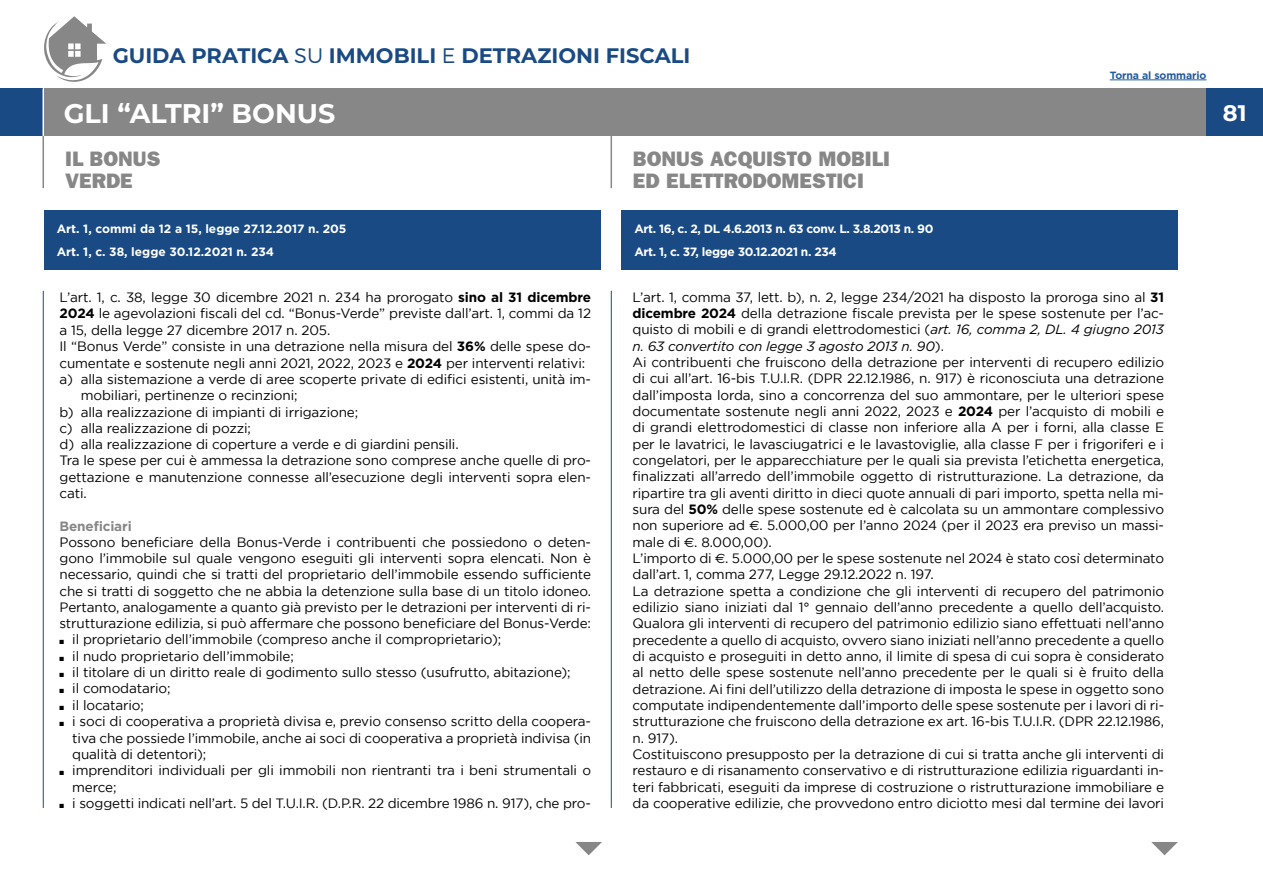
<style>
.page{position:relative;width:1263px;height:893px;background:#fff}
.page>*{position:absolute;margin:0;border:0;box-sizing:border-box;transform-origin:0 0}
.t1{font:700 27px "Montserrat";color:#fff}
.t2{font:700 22.5px "Montserrat";color:#fff}
.t3{font:21px/22.5px "ITC Franklin Gothic Std Hvy";color:#878787}
.t4{font:700 21px "Montserrat";color:#194a83}
.t5{font:13.5px/16.4px "Gotham";letter-spacing:-.01em;color:#000}
.t6{font:700 13.5px "Gotham";letter-spacing:-.01em;color:#878787}
.t7{font:700 12px/23px "Gotham";letter-spacing:-.03em;color:#fff}
.t8{font:700 12px/23px "Gotham";letter-spacing:-.005em;color:#fff}
.t9{font:700 10.5px "Gotham";letter-spacing:-.01em;color:#275b9b}
.s1{font-weight:300}
.s2{font-weight:700}
.s3{font-style:italic}
.s4{font-family:"Euro Sans"}
</style>
<div class="page">
<div style="left:0;top:89px;width:43px;height:47px;background:#194a83"></div>
<div style="left:44px;top:89px;width:1162px;height:47px;background:#878787"></div>
<hr style="left:610px;top:136px;width:2px;height:52px;background:#878787">
<hr style="left:43px;top:136px;width:1px;height:52px;background:#878787">
<svg style="left:575px;top:842px;width:27px;height:13px"></svg>
<svg style="left:1151px;top:842px;width:27px;height:13px"></svg>
<svg style="left:44px;top:16px;width:62px;height:66px"></svg>
<hr style="left:611px;top:291px;width:1px;height:517px;background:#194a83">
<hr style="left:43px;top:291px;width:1px;height:517px;background:#194a83">
<div style="left:44px;top:210px;width:556px;height:60px;background:#194a83"></div>
<div style="left:621px;top:210px;width:557px;height:60px;background:#194a83"></div>
<div style="left:1206px;top:89px;width:57px;height:47px;background:#194a83"></div>
<hr style="left:1110px;top:80px;width:96px;height:1px;background:#275b9b">
<h3 class="t4" style="left:113px;top:41px;width:579px">GUIDA PRATICA <span class="s1">SU</span> IMMOBILI <span class="s1">E</span> DETRAZIONI FISCALI</h3>
<h1 class="t1" style="left:64px;top:94px;width:273px">GLI “ALTRI” BONUS</h1>
<h3 class="t3" style="left:633px;top:147px;width:258px">BONUS ACQUISTO MOBILI<br>ED ELETTRODOMESTICI</h3>
<h3 class="t3" style="left:65px;top:147px;width:97px">IL BONUS<br>VERDE</h3>
<p class="t8" style="left:57px;top:217px;width:291px">Art. 1, commi da 12 a 15, legge 27.12.2017 n. 205<br>Art. 1, c. 38, legge 30.12.2021 n. 234</p>
<p class="t7" style="left:634px;top:217px;width:301px">Art. 16, c. 2, DL 4.6.2013 n. 63 conv. L. 3.8.2013 n. 90<br>Art. 1, c. 37, legge 30.12.2021 n. 234</p>
<p class="t9" style="left:1110px;top:68px;width:98px">Torna al sommario</p>
<p class="t5" style="left:60px;top:289px;width:533px">L’art. 1, c. 38, legge 30 dicembre 2021 n. 234 ha prorogato <span class="s2">sino al 31 dicembre</span></p>
<p class="t5" style="left:60px;top:305px;width:533px"><span class="s2">2024</span> le agevolazioni fiscali del cd. “Bonus-Verde” previste dall’art. 1, commi da 12</p>
<p class="t5" style="left:60px;top:322px;width:272px">a 15, della legge 27 dicembre 2017 n. 205.</p>
<p class="t5" style="left:60px;top:338px;width:533px">Il “Bonus Verde” consiste in una detrazione nella misura del <span class="s2">36%</span> delle spese do-</p>
<p class="t5" style="left:60px;top:355px;width:527px">cumentate e sostenute negli anni 2021, 2022, 2023 e <span class="s2">2024</span> per interventi relativi:</p>
<p class="t5" style="left:60px;top:371px;width:533px">a) alla sistemazione a verde di aree scoperte private di edifici esistenti, unità im-</p>
<p class="t5" style="left:81px;top:387px;width:218px">mobiliari, pertinenze o recinzioni;</p>
<p class="t5" style="left:60px;top:403px;width:300px">b) alla realizzazione di impianti di irrigazione;</p>
<p class="t5" style="left:60px;top:420px;width:193px">c) alla realizzazione di pozzi;</p>
<p class="t5" style="left:60px;top:436px;width:401px">d) alla realizzazione di coperture a verde e di giardini pensili.</p>
<p class="t5" style="left:60px;top:452px;width:533px">Tra le spese per cui è ammessa la detrazione sono comprese anche quelle di pro-</p>
<p class="t5" style="left:60px;top:468px;width:533px">gettazione e manutenzione connesse all’esecuzione degli interventi sopra elen-</p>
<p class="t5" style="left:60px;top:485px;width:29px">cati.</p>
<p class="t6" style="left:60px;top:517px;width:74px">Beneficiari</p>
<p class="t5" style="left:60px;top:534px;width:533px;text-align:justify">Possono beneficiare della Bonus-Verde i contribuenti che possiedono o deten&shy;gono l’immobile sul quale vengono eseguiti gli interventi sopra elencati. Non è necessario, quindi che si tratti del proprietario dell’immobile essendo sufficiente che si tratti di soggetto che ne abbia la detenzione sulla base di un titolo idoneo.<br>Pertanto, analogamente a quanto già previsto per le detrazioni per interventi di ri&shy;strutturazione edilizia, si può affermare che possono beneficiare del Bonus-Verde:</p>
<p class="t5" style="left:60px;top:631px;width:443px">■ il proprietario dell’immobile (compreso anche il comproprietario);</p>
<p class="t5" style="left:60px;top:647px;width:236px">■ il nudo proprietario dell’immobile;</p>
<p class="t5" style="left:60px;top:664px;width:513px">■ il titolare di un diritto reale di godimento sullo stesso (usufrutto, abitazione);</p>
<p class="t5" style="left:60px;top:680px;width:112px">■ il comodatario;</p>
<p class="t5" style="left:60px;top:697px;width:86px">■ il locatario;</p>
<p class="t5" style="left:72px;top:713px;width:520px;text-align:justify;text-indent:-13px">■ i soci di cooperativa a proprietà divisa e, previo consenso scritto della coopera&shy;tiva che possiede l’immobile, anche ai soci di cooperativa a proprietà indivisa (in qualità di detentori);</p>
<p class="t5" style="left:72px;top:762px;width:520px;text-indent:-13px">■ imprenditori individuali per gli immobili non rientranti tra i beni strumentali o merce;</p>
<p class="t5" style="left:60px;top:795px;width:533px">■ i soggetti indicati nell’art. 5 del T.U.I.R. (D.P.R. 22 dicembre 1986 n. 917), che pro-</p>
<p class="t5" style="left:632px;top:288px;width:533px">L’art. 1, comma 37, lett. b), n. 2, legge 234/2021 ha disposto la proroga sino al <span class="s2">31 dicembre 2024</span> della detrazione fiscale prevista per le spese sostenute per l’ac&shy;quisto di mobili e di grandi elettrodomestici (<span class="s3">art. 16, comma 2, DL. 4 giugno 2013 n. 63 convertito con legge 3 agosto 2013 n. 90</span>).<br>Ai contribuenti che fruiscono della detrazione per interventi di recupero edilizio di cui all’art. 16-bis T.U.I.R. (DPR 22.12.1986, n. 917) è riconosciuta una detrazione dall’imposta lorda, sino a concorrenza del suo ammontare, per le ulteriori spese documentate sostenute negli anni 2022, 2023 e <span class="s2">2024</span> per l’acquisto di mobili e di grandi elettrodomestici di classe non inferiore alla A per i forni, alla classe E per le lavatrici, le lavasciugatrici e le lavastoviglie, alla classe F per i frigoriferi e i congelatori, per le apparecchiature per le quali sia prevista l’etichetta energetica, finalizzati all’arredo dell’immobile oggetto di ristrutturazione. La detrazione, da ripartire tra gli aventi diritto in dieci quote annuali di pari importo, spetta nella mi&shy;sura del <span class="s2">50%</span> delle spese sostenute ed è calcolata su un ammontare complessivo non superiore ad <span class="s4">€</span>. 5.000,00 per l’anno 2024 (per il 2023 era previso un massi&shy;male di <span class="s4">€</span>. 8.000,00).<br>L’importo di <span class="s4">€</span>. 5.000,00 per le spese sostenute nel 2024 è stato così determinato dall’art. 1, comma 277, Legge 29.12.2022 n. 197.<br>La detrazione spetta a condizione che gli interventi di recupero del patrimonio edilizio siano iniziati dal 1° gennaio dell’anno precedente a quello dell’acquisto.<br>Qualora gli interventi di recupero del patrimonio edilizio siano effettuati nell’anno precedente a quello di acquisto, ovvero siano iniziati nell’anno precedente a quello di acquisto e proseguiti in detto anno, il limite di spesa di cui sopra è considerato al netto delle spese sostenute nell’anno precedente per le quali si è fruito della detrazione. Ai fini dell’utilizzo della detrazione di imposta le spese in oggetto sono computate indipendentemente dall’importo delle spese sostenute per i lavori di ri&shy;strutturazione che fruiscono della detrazione ex art. 16-bis T.U.I.R. (DPR 22.12.1986, n. 917).<br>Costituiscono presupposto per la detrazione di cui si tratta anche gli interventi di restauro e di risanamento conservativo e di ristrutturazione edilizia riguardanti in&shy;teri fabbricati, eseguiti da imprese di costruzione o ristrutturazione immobiliare e da cooperative edilizie, che provvedono entro diciotto mesi dal termine dei lavori</p>
<h2 class="t2" style="left:1223px;top:97px;width:25px">81</h2>
</div>
